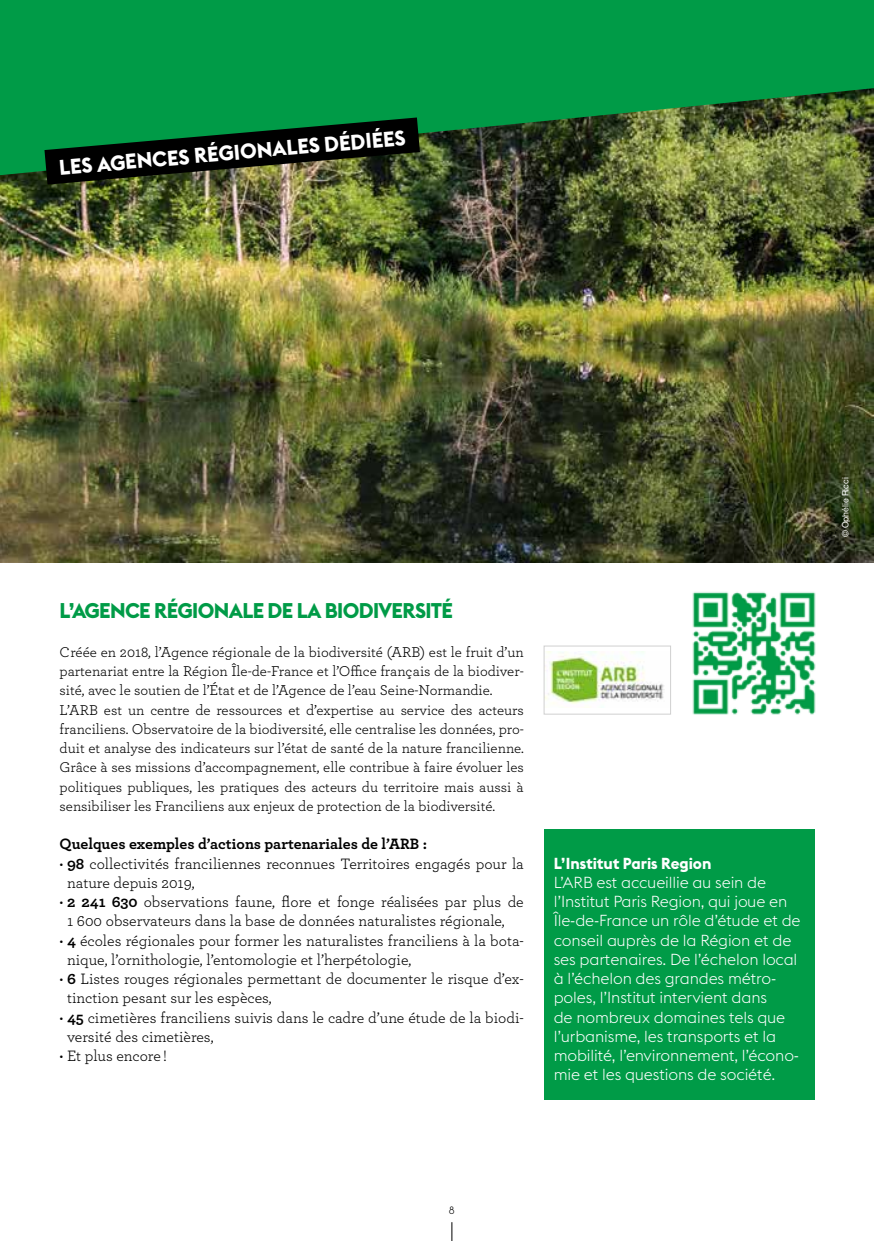
<style>
.page{position:relative;width:874px;height:1241px;background:#fff}
.page>*{position:absolute;margin:0;border:0;box-sizing:border-box;transform-origin:0 0}
.t1{font:700 21px "Euclid Flex";letter-spacing:-.03em;color:#009b47}
.t2{font:700 21px "Euclid Flex";color:#fff}
.t3{font:15.75px/19.2px "Archer Pro";color:#000}
.t4{font:300 15.75px/19.2px "Euclid Flex";letter-spacing:-.01em;color:#fff}
.t5{font:700 15.75px "Archer Pro";color:#000}
.t6{font:700 15.75px "Euclid Flex";color:#fff}
.t7{font:14.88px/19.2px "Archer Pro";color:#000}
.t8{font:300 10.5px "Euclid Flex";color:#000}
.t9{font:8.75px "Helvetica Neue LT Std";letter-spacing:-.01em;color:#fff}
.s1{font-weight:300}
.s2{font-weight:700}
</style>
<div class="page">
<svg style="left:451px;top:1222px;width:1px;height:18px"></svg>
<img style="left:0;top:175px;width:873px;height:387px">
<div style="left:543px;top:829px;width:271px;height:270px;background:#009b47"></div>
<img style="left:545px;top:651px;width:119px;height:53px">
<div style="left:543px;top:645px;width:127px;height:69px;border:1px solid #d0d0d0"></div>
<img style="left:692px;top:592px;width:124px;height:123px">
<svg style="left:0;top:0;width:873px;height:175px;background:#148d42"></svg>
<img style="left:8px;top:97px;width:448px;height:108px">
<h1 class="t2" style="left:58px;top:155px;width:349px;rotate:-5deg">LES AGENCES RÉGIONALES DÉDIÉES</h1>
<h1 class="t1" style="left:60px;top:598px;width:395px">L’AGENCE RÉGIONALE DE LA BIODIVERSITÉ</h1>
<p class="t7" style="left:60px;top:641px;width:465px">Créée en 2018, l’Agence régionale de la biodiversité (ARB) est le fruit d’un partenariat entre la Région Île-de-France et l’Office français de la biodiver&shy;sité, avec le soutien de l’État et de l’Agence de l’eau Seine-Normandie.<br>L’ARB est un centre de ressources et d’expertise au service des acteurs franciliens. Observatoire de la biodiversité, elle centralise les données, pro&shy;duit et analyse des indicateurs sur l’état de santé de la nature francilienne.<br>Grâce à ses missions d’accompagnement, elle contribue à faire évoluer les politiques publiques, les pratiques des acteurs du territoire mais aussi à sensibiliser les Franciliens aux enjeux de protection de la biodiversité.</p>
<p class="t5" style="left:60px;top:831px;width:369px">Quelques exemples d’actions partenariales de l’ARB :</p>
<p class="t3" style="left:67px;top:852px;width:458px;text-indent:-7px"><span class="s1">•</span> <span class="s2">98</span> collectivités franciliennes reconnues Territoires engagés pour la nature depuis 2019,</p>
<p class="t3" style="left:67px;top:891px;width:458px;text-indent:-7px"><span class="s1">•</span> <span class="s2">2 241 630</span> observations faune, flore et fonge réalisées par plus de<br>1 600 observateurs dans la base de données naturalistes régionale,</p>
<p class="t3" style="left:67px;top:929px;width:458px;text-indent:-7px"><span class="s1">•</span> <span class="s2">4</span> écoles régionales pour former les naturalistes franciliens à la bota&shy;nique, l’ornithologie, l’entomologie et l’herpétologie,</p>
<p class="t3" style="left:67px;top:968px;width:458px;text-indent:-7px"><span class="s1">•</span> <span class="s2">6</span> Listes rouges régionales permettant de documenter le risque d’ex&shy;tinction pesant sur les espèces,</p>
<p class="t3" style="left:67px;top:1006px;width:458px;text-indent:-7px"><span class="s1">•</span> <span class="s2">45</span> cimetières franciliens suivis dans le cadre d’une étude de la biodi&shy;versité des cimetières,</p>
<p class="t3" style="left:60px;top:1045px;width:109px"><span class="s1">•</span> Et plus encore !</p>
<p class="t6" style="left:553px;top:853px;width:159px">L’Institut Paris Region</p>
<p class="t4" style="left:553px;top:872px;width:248px">L’ARB est accueillie au sein de l’Institut Paris Region, qui joue en Île-de-France un rôle d’étude et de conseil auprès de la Région et de ses partenaires. De l’échelon local à l’échelon des grandes métro&shy;poles, l’Institut intervient dans<br>de nombreux domaines tels que l’urbanisme, les transports et la mobilité, l’environnement, l’écono&shy;mie et les questions de société.</p>
<p class="t9" style="left:839px;top:537px;width:61px;rotate:-90deg">© Ophélie Ricci</p>
<p class="t8" style="left:448px;top:1203px;width:7px">8</p>
</div>
